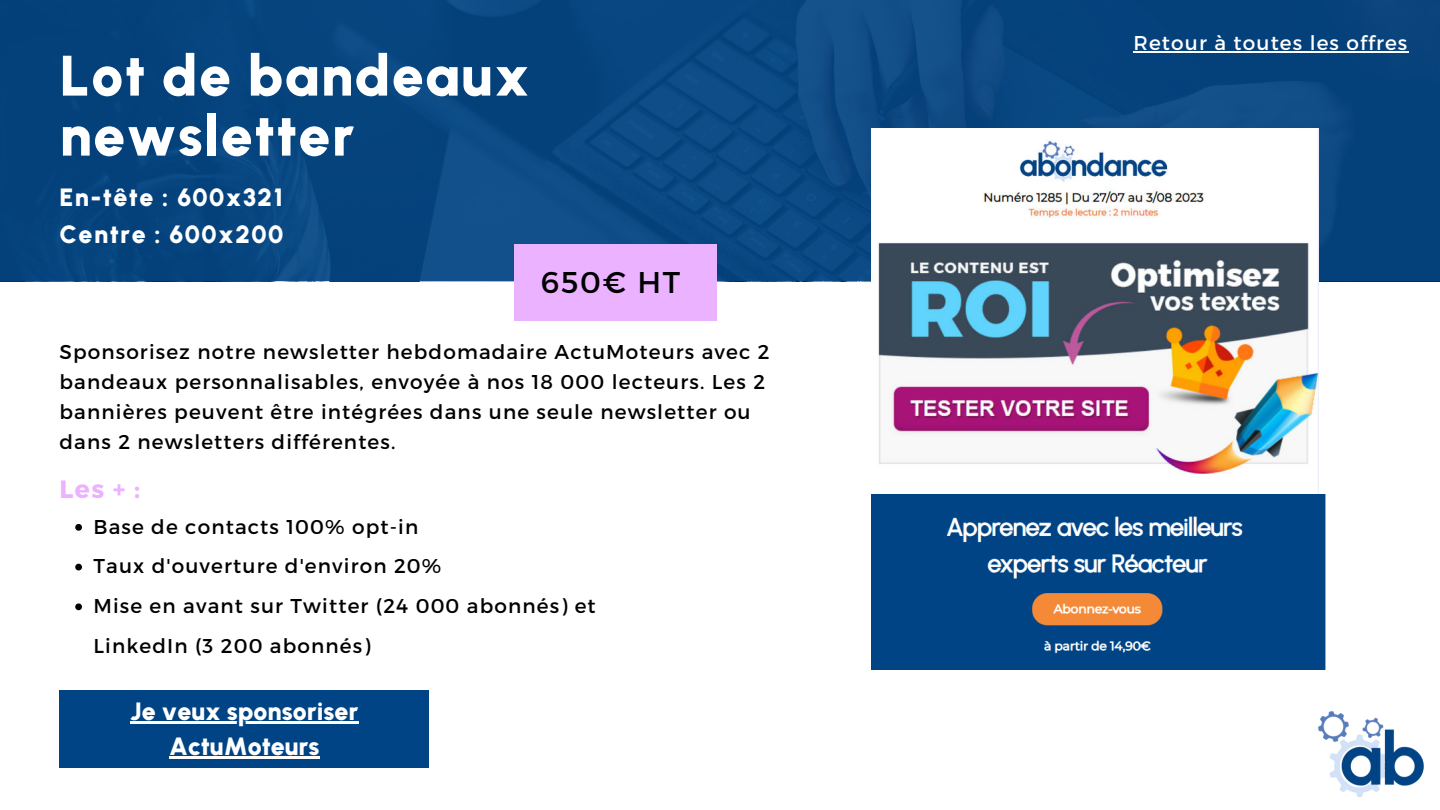
<style>
.page{position:relative;width:1440px;height:810px;background:#fff}
.page>*{position:absolute;margin:0;border:0;box-sizing:border-box;transform-origin:0 0}
.t1{font:900 57px/60px "Urbanist";letter-spacing:.025em;color:#fff}
.t2{font:30px "Montserrat";color:#000}
.t3{font:900 25px/36.8px "Urbanist";letter-spacing:.055em;color:#fff}
.t4{font:900 25px/34.5px "Urbanist";color:#fff;text-align:center}
.t5{font:700 25px "Montserrat";color:#eab2ff}
.t6{font:20px/30px "Montserrat";letter-spacing:.055em;color:#000}
.t7{font:20px "Montserrat";letter-spacing:.055em;color:#fff}
</style>
<div class="page">
<div style="left:0;top:0;width:1440px;height:281px;background:linear-gradient(to right,#06457f,#0e4982)"></div>
<img style="left:1318px;top:711px;width:106px;height:86px">
<div style="left:515px;top:244px;width:202px;height:76px;background:#eab2ff"></div>
<div style="left:59px;top:690px;width:370px;height:78px;background:#004485"></div>
<hr style="left:130px;top:722px;width:228px;height:2px;background:#fff">
<hr style="left:169px;top:756px;width:151px;height:2px;background:#fff">
<img style="left:871px;top:129px;width:447px;height:366px">
<img style="left:871px;top:495px;width:454px;height:174px">
<hr style="left:1134px;top:51px;width:275px;height:2px;background:#fff">
<svg style="left:75px;top:524px;width:7px;height:7px"></svg>
<svg style="left:75px;top:564px;width:7px;height:6px"></svg>
<svg style="left:75px;top:603px;width:7px;height:7px"></svg>
<h1 class="t1" style="left:59px;top:44px;width:472px">Lot de bandeaux newsletter</h1>
<p class="t3" style="left:59px;top:178px;width:225px">En-tête : 600x321<br>Centre : 600x200</p>
<h2 class="t2" style="left:541px;top:264px;width:141px">650€ HT</h2>
<p class="t6" style="left:59px;top:336px;width:712px">Sponsorisez notre newsletter hebdomadaire ActuMoteurs avec 2 bandeaux personnalisables, envoyée à nos 18 000 lecteurs. Les 2 bannières peuvent être intégrées dans une seule newsletter ou dans 2 newsletters différentes.</p>
<p class="t5" style="left:59px;top:473px;width:82px">Les + :</p>
<p class="t6" style="left:93px;top:507px;width:504px;line-height:39.7px">Base de contacts 100% opt-in<br>Taux d'ouverture d'environ 20%<br>Mise en avant sur Twitter (24 000 abonnés) et<br>LinkedIn (3 200 abonnés)</p>
<p class="t4" style="left:130px;top:693px;width:230px">Je veux sponsoriser<br>ActuMoteurs</p>
<p class="t7" style="left:1134px;top:30px;width:275px">Retour à toutes les offres</p>
</div>
